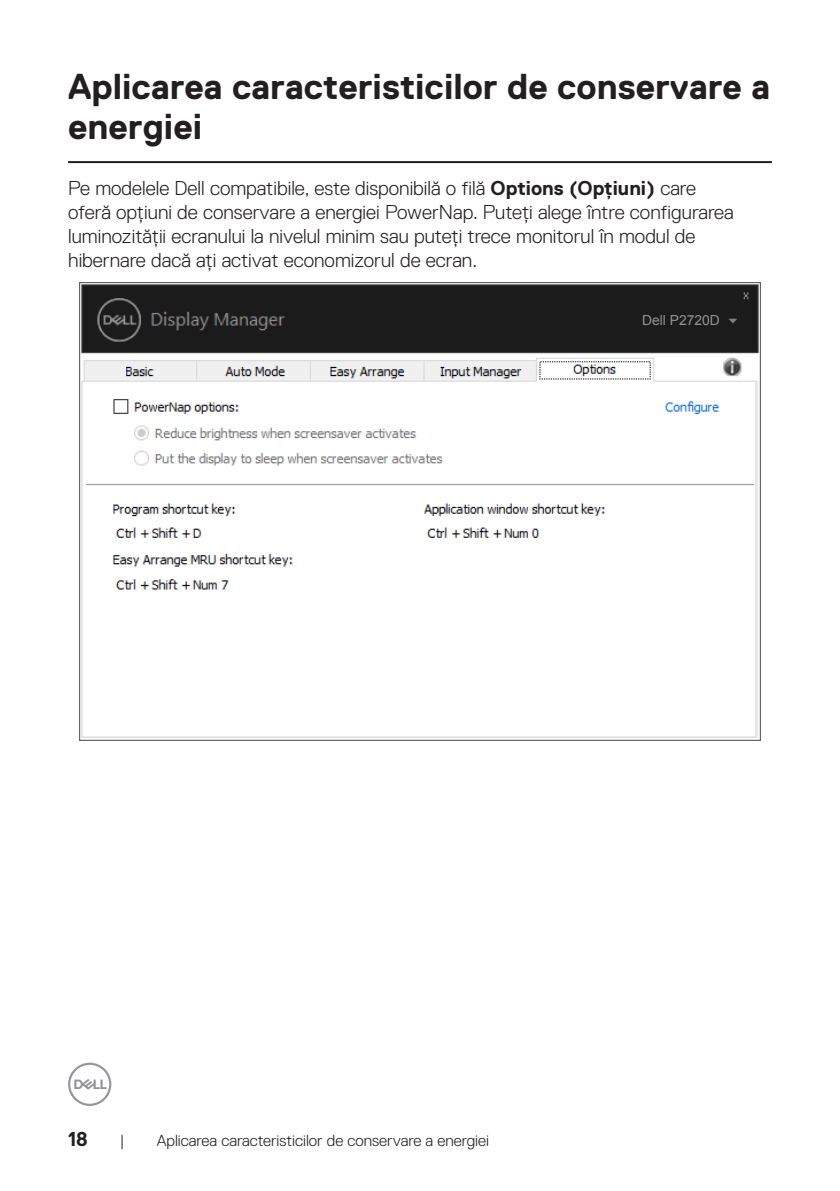
<style>
.page{position:relative;width:840px;height:1191px;background:#fff}
.page>*{position:absolute;margin:0;border:0;box-sizing:border-box;transform-origin:0 0}
.Head_1{font:700 36px/40px "Dell Replica";color:#231f20}
.Paragraph{font:300 20px/24px "Dell Replica";color:#231f20}
.t1{font:700 20px "Dell Replica";color:#231f20}
.t2{font:300 16px "Dell Replica";color:#231f20}
.t3{font:13.8px "Arial";color:#939393}
.s1{font-weight:700}
</style>
<div class="page">
<svg style="left:68px;top:1062px;width:43px;height:44px"></svg>
<hr style="left:68px;top:161px;width:703px;height:2px;background:#231f20">
<img style="left:79px;top:282px;width:681px;height:458px">
<div style="left:621px;top:310px;width:102px;height:21px;background:#1b1b1b"></div>
<p class="Head_1" style="left:68px;top:66px;width:703px">Aplicarea caracteristicilor de conservare a energiei</p>
<p class="Paragraph" style="left:68px;top:176px;width:666px">Pe modelele Dell compatibile, este disponibilă o filă <span class="s1">Options (Opţiuni)</span> care oferă opţiuni de conservare a energiei PowerNap. Puteţi alege între configurarea luminozităţii ecranului la nivelul minim sau puteţi trece monitorul în modul de hibernare dacă aţi activat economizorul de ecran.</p>
<p class="t3" style="left:641px;top:311px;width:79px">Dell P2720D</p>
<p class="t1" style="left:68px;top:1127px;width:21px">18</p>
<p class="t2" style="left:120px;top:1131px;width:6px">|</p>
<p class="t2" style="left:157px;top:1131px;width:333px">Aplicarea caracteristicilor de conservare a energiei</p>
</div>
